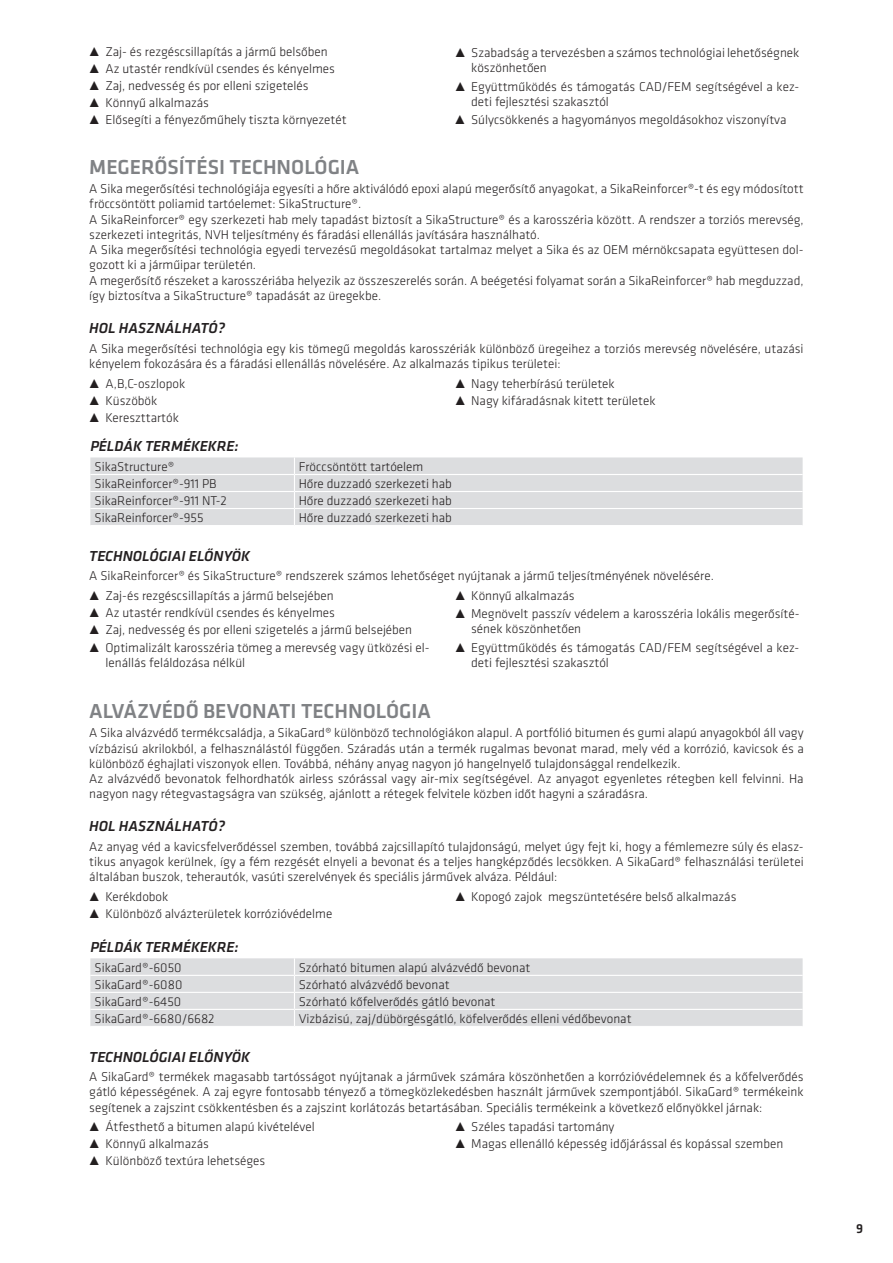
<style>
.page{position:relative;width:893px;height:1263px;background:#fff}
.page>*{position:absolute;margin:0;border:0;box-sizing:border-box;transform-origin:0 0}
.t1{font:500 21px "Klavika";color:#808285}
.t2{font:italic 500 15px "Klavika";color:#231f20}
.t3{font:500 13.5px "Klavika";color:#231f20}
.t4{font:300 13.2px/15.3px "Klavika";color:#231f20}
</style>
<div class="page">
<div style="left:90px;top:457px;width:713px;height:68px;background:#dcdddf"></div>
<hr style="left:90px;top:474px;width:204px;height:1px;background:#fff">
<hr style="left:294px;top:474px;width:509px;height:1px;background:#fff">
<hr style="left:90px;top:491px;width:204px;height:1px;background:#fff">
<hr style="left:294px;top:491px;width:509px;height:1px;background:#fff">
<hr style="left:90px;top:508px;width:204px;height:1px;background:#fff">
<hr style="left:294px;top:508px;width:509px;height:1px;background:#fff">
<svg style="left:294px;top:457px;width:1px;height:68px"></svg>
<div style="left:90px;top:958px;width:713px;height:68px;background:#dcdddf"></div>
<hr style="left:90px;top:975px;width:204px;height:1px;background:#fff">
<hr style="left:294px;top:975px;width:509px;height:1px;background:#fff">
<hr style="left:90px;top:992px;width:204px;height:1px;background:#fff">
<hr style="left:294px;top:992px;width:509px;height:1px;background:#fff">
<hr style="left:90px;top:1009px;width:204px;height:1px;background:#fff">
<hr style="left:294px;top:1009px;width:509px;height:1px;background:#fff">
<svg style="left:294px;top:958px;width:1px;height:68px"></svg>
<p class="t4" style="left:89px;top:44px;width:240px">• Zaj- és rezgéscsillapítás a jármű belsőben</p>
<p class="t4" style="left:455px;top:45px;width:346px">• Szabadság a tervezésben a számos technológiai lehetőségnek</p>
<p class="t4" style="left:89px;top:61px;width:247px">• Az utastér rendkívül csendes és kényelmes</p>
<p class="t4" style="left:471px;top:60px;width:77px">köszönhetően</p>
<p class="t4" style="left:89px;top:78px;width:221px">• Zaj, nedvesség és por elleni szigetelés</p>
<p class="t4" style="left:455px;top:79px;width:346px">• Együttműködés és támogatás CAD/FEM segítségével a kez-</p>
<p class="t4" style="left:89px;top:95px;width:121px">• Könnyű alkalmazás</p>
<p class="t4" style="left:471px;top:94px;width:139px">deti fejlesztési szakasztól</p>
<p class="t4" style="left:89px;top:112px;width:259px">• E lősegíti a fényezőműhely tiszta környezetét</p>
<p class="t4" style="left:455px;top:112px;width:333px">• Súlycsökkenés a hagyományos megoldásokhoz viszonyítva</p>
<h1 class="t1" style="left:89px;top:153px;width:272px">MEGERŐSÍTÉSI TECHNOLÓGIA</h1>
<p class="t4" style="left:89px;top:181px;width:716px">A Sika megerősítési technológiája egyesíti a hőre aktiválódó epoxi alapú megerősítő anyagokat, a SikaReinforcer®-t és egy módosított fröccsöntött poliamid tartóelemet: SikaStructure®.<br>A SikaReinforcer® egy szerkezeti hab mely tapadást biztosít a SikaStructure® és a karosszéria között. A rendszer a torziós merevség, szerkezeti integritás, NVH teljesítmény és fáradási ellenállás javítására használható.<br>A Sika megerősítési technológia egyedi tervezésű megoldásokat tartalmaz melyet a Sika és az OEM mérnökcsapata együttesen dol&shy;gozott ki a járműipar területén.<br>A megerősítő részeket a karosszériába helyezik az összeszerelés során. A beégetési folyamat során a SikaReinforcer® hab megduzzad, így biztosítva a SikaStructure® tapadását az üregekbe.</p>
<p class="t2" style="left:89px;top:318px;width:137px">HOL HASZNÁLHATÓ?</p>
<p class="t4" style="left:89px;top:340px;width:716px">A Sika megerősítési technológia egy kis tömegű megoldás karosszériák különböző üregeihez a torziós merevség növelésére, utazási kényelem fokozására és a fáradási ellenállás növelésére. Az alkalmazás tipikus területei:</p>
<p class="t4" style="left:89px;top:375px;width:97px">• A,B,C-oszlopok</p>
<p class="t4" style="left:455px;top:375px;width:161px">• Nagy teherbírású területek</p>
<p class="t4" style="left:89px;top:392px;width:70px">• Küszöbök</p>
<p class="t4" style="left:455px;top:392px;width:202px">• N agy kifáradásnak kitett területek</p>
<p class="t4" style="left:89px;top:409px;width:91px">• Kereszttartók</p>
<p class="t2" style="left:90px;top:436px;width:150px">PÉLDÁK TERMÉKEKRE:</p>
<p class="t4" style="left:95px;top:458px;width:81px">SikaStructure®</p>
<p class="t4" style="left:299px;top:458px;width:126px">Fröccsöntött tartóelem</p>
<p class="t4" style="left:95px;top:476px;width:123px">SikaReinforcer®-911 PB</p>
<p class="t4" style="left:299px;top:476px;width:155px">H őre duzzadó szerkezeti hab</p>
<p class="t4" style="left:95px;top:493px;width:134px">SikaReinforcer®-911 NT-2</p>
<p class="t4" style="left:299px;top:493px;width:155px">H őre duzzadó szerkezeti hab</p>
<p class="t4" style="left:95px;top:510px;width:110px">SikaReinforcer®-955</p>
<p class="t4" style="left:299px;top:510px;width:155px">H őre duzzadó szerkezeti hab</p>
<p class="t2" style="left:89px;top:546px;width:162px">TECHNOLÓGIAI ELŐNYÖK</p>
<p class="t4" style="left:89px;top:568px;width:626px">A SikaReinforcer® és SikaStructure® rendszerek számos lehetőséget nyújtanak a jármű teljesítményének növelésére.</p>
<p class="t4" style="left:89px;top:588px;width:246px">• Zaj-és rezgéscsillapítás a jármű belsejében</p>
<p class="t4" style="left:455px;top:588px;width:121px">• Könnyű alkalmazás</p>
<p class="t4" style="left:89px;top:605px;width:247px">• Az utastér rendkívül csendes és kényelmes</p>
<p class="t4" style="left:455px;top:606px;width:346px">• Megnövelt passzív védelem a karosszéria lokális megerősíté-</p>
<p class="t4" style="left:89px;top:622px;width:324px">• Zaj, nedvesség és por elleni szigetelés a jármű belsejében</p>
<p class="t4" style="left:471px;top:621px;width:112px">sének köszönhetően</p>
<p class="t4" style="left:105px;top:640px;width:325px;text-indent:-16px">• Optimalizált karosszéria tömeg a merevség vagy ütközési el&shy;lenállás feláldozása nélkül</p>
<p class="t4" style="left:471px;top:640px;width:330px;text-indent:-16px">• Együttműködés és támogatás CAD/FEM segítségével a kez&shy;deti fejlesztési szakasztól</p>
<h1 class="t1" style="left:89px;top:697px;width:343px">ALVÁZVÉDŐ BEVONATI TECHNOLÓGIA</h1>
<p class="t4" style="left:89px;top:725px;width:716px">A Sika alvázvédő termékcsaládja, a SikaGard® különböző technológiákon alapul. A portfólió bitumen és gumi alapú anyagokból áll vagy vízbázisú akrilokból, a felhasználástól függően. Száradás után a termék rugalmas bevonat marad, mely véd a korrózió, kavicsok és a különböző éghajlati viszonyok ellen. Továbbá, néhány anyag nagyon jó hangelnyelő tulajdonsággal rendelkezik.<br>Az alvázvédő bevonatok felhordhatók airless szórással vagy air-mix segítségével. Az anyagot egyenletes rétegben kell felvinni. H a nagyon nagy rétegvastagságra van szükség, ajánlott a rétegek felvitele közben időt hagyni a száradásra.</p>
<p class="t2" style="left:89px;top:816px;width:137px">HOL HASZNÁLHATÓ?</p>
<p class="t4" style="left:89px;top:839px;width:716px;text-align:justify">Az anyag véd a kavicsfelverődéssel szemben, továbbá zajcsillapító tulajdonságú, melyet úgy fejt ki, hogy a fémlemezre súly és elasz&shy;tikus anyagok kerülnek, így a fém rezgését elnyeli a bevonat és a teljes hangképződés lecsökken. A SikaGard® felhasználási területei általában buszok, teherautók, vasúti szerelvények és speciális járművek alváza. Például:</p>
<p class="t4" style="left:89px;top:889px;width:81px">• Kerékdobok</p>
<p class="t4" style="left:455px;top:889px;width:283px">• Kopogó zajok megszüntetésére belső alkalmazás</p>
<p class="t4" style="left:89px;top:906px;width:245px">• Különböző alvázterületek korrózióvédelme</p>
<p class="t2" style="left:90px;top:937px;width:150px">PÉLDÁK TERMÉKEKRE:</p>
<p class="t4" style="left:95px;top:959px;width:89px">SikaGard®-6050</p>
<p class="t4" style="left:299px;top:959px;width:233px">Szórható bitumen alapú alvázvédő bevonat</p>
<p class="t4" style="left:95px;top:977px;width:89px">SikaGard®-6080</p>
<p class="t4" style="left:299px;top:977px;width:152px">Szórható alvázvédő bevonat</p>
<p class="t4" style="left:95px;top:994px;width:88px">SikaGard®-6450</p>
<p class="t4" style="left:299px;top:994px;width:198px">Szórható kőfelverődés gátló bevonat</p>
<p class="t4" style="left:95px;top:1011px;width:122px">SikaGard®-6680/6682</p>
<p class="t4" style="left:299px;top:1011px;width:334px">Vizbázisú, zaj/dübörgésgátló, köfelverődés elleni védőbevonat</p>
<p class="t2" style="left:89px;top:1046px;width:162px">TECHNOLÓGIAI ELŐNYÖK</p>
<p class="t4" style="left:89px;top:1069px;width:716px;text-align:justify">A SikaGard® termékek magasabb tartósságot nyújtanak a járművek számára köszönhetően a korrózióvédelemnek és a kőfelverődés gátló képességének. A zaj egyre fontosabb tényező a tömegközlekedésben használt járművek szempontjából. SikaGard® termékeink segítenek a zajszint csökkentésben és a zajszint korlátozás betartásában. Speciális termékeink a következő előnyökkel járnak:</p>
<p class="t4" style="left:89px;top:1119px;width:227px">• Átfesthető a bitumen alapú kivételével</p>
<p class="t4" style="left:455px;top:1119px;width:161px">• Széles tapadási tartomány</p>
<p class="t4" style="left:89px;top:1136px;width:121px">• Könnyű alkalmazás</p>
<p class="t4" style="left:455px;top:1136px;width:330px">• Magas ellenálló képesség időjárással és kopással szemben</p>
<p class="t4" style="left:89px;top:1153px;width:178px">• Különböző textúra lehetséges</p>
<p class="t3" style="left:856px;top:1219px;width:9px">9</p>
</div>
